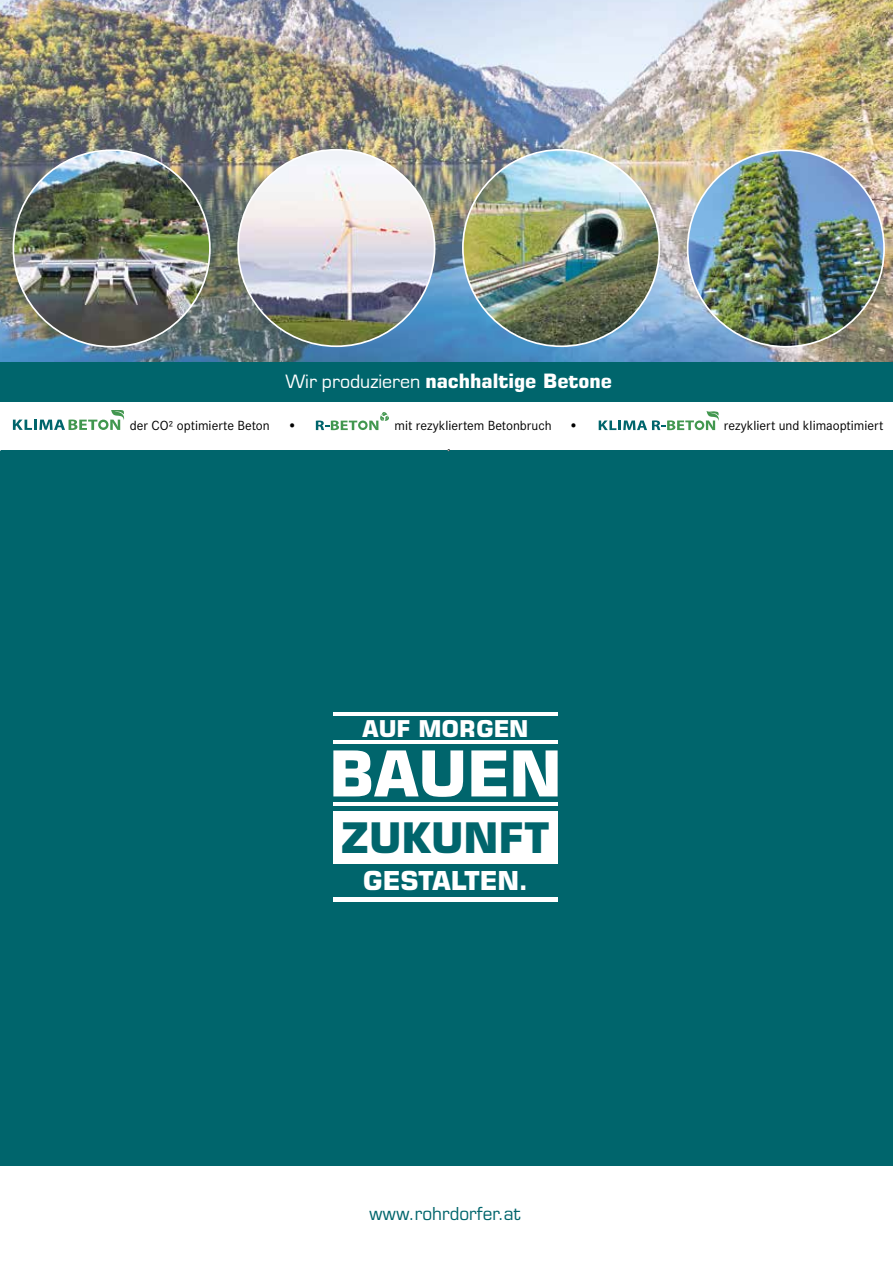
<style>
.page{position:relative;width:893px;height:1263px;background:#fff}
.page>*{position:absolute;margin:0;border:0;box-sizing:border-box;transform-origin:0 0}
.t1{font:700 63.6px "Eurostile LT Pro";letter-spacing:-.005em;color:#fff}
.t2{font:700 42.45px "Eurostile LT Pro";color:#00656c}
.t3{font:36px "Minion Pro";color:#000}
.t4{font:700 26.25px "Eurostile LT Pro";color:#fff}
.t5{font:700 23.4px "Eurostile LT Pro";color:#fff}
.t6{font:700 19.95px "Eurostile LT Pro";color:#fff}
.t7{font:18px "Eurostile LT Pro";color:#00656c}
.t8{font:13.8px "Corporate S";color:#000}
.s1{font-family:"Eurostile";font-weight:400}
</style>
<div class="page">
<div style="left:0;top:438px;width:893px;height:727px;background:#00656c"></div>
<hr style="left:333px;top:712px;width:225px;height:3px;background:#fff">
<hr style="left:333px;top:741px;width:225px;height:3px;background:#fff">
<hr style="left:333px;top:802px;width:225px;height:3px;background:#fff">
<div style="left:333px;top:811px;width:225px;height:53px;background:#fff"></div>
<hr style="left:333px;top:897px;width:225px;height:4px;background:#fff">
<div style="left:0;top:0;width:893px;height:450px;background:#fff"></div>
<img style="left:0;top:0;width:893px;height:362px">
<img style="left:238px;top:150px;width:197px;height:196px;border-radius:98px">
<img style="left:463px;top:150px;width:196px;height:196px;border-radius:98px">
<img style="left:688px;top:150px;width:196px;height:197px;border-radius:98px">
<img style="left:13px;top:150px;width:197px;height:197px;border-radius:98px">
<div style="left:0;top:362px;width:893px;height:40px;background:#00656c"></div>
<svg style="left:599px;top:411px;width:120px;height:19px"></svg>
<svg style="left:316px;top:412px;width:73px;height:18px"></svg>
<svg style="left:13px;top:411px;width:112px;height:19px"></svg>
<h3 class="t6" style="left:285px;top:369px;width:328px"><span class="s1">Wir produzieren</span> nachhaltige Betone</h3>
<h3 class="t3" style="left:288px;top:392px;width:10px">.</h3>
<h3 class="t3" style="left:569px;top:392px;width:10px">.</h3>
<p class="t8" style="left:130px;top:417px;width:141px">der CO² optimierte Beton</p>
<p class="t8" style="left:395px;top:416px;width:159px">mit rezykliertem Betonbruch</p>
<p class="t8" style="left:724px;top:416px;width:161px">rezykliert und klimaoptimiert</p>
<h3 class="t5" style="left:362px;top:714px;width:168px">AUF MORGEN</h3>
<h1 class="t1" style="left:329px;top:734px;width:234px">BAUEN</h1>
<h2 class="t2" style="left:341px;top:811px;width:210px">ZUKUNFT</h2>
<h3 class="t4" style="left:363px;top:864px;width:166px">GESTALTEN.</h3>
<h3 class="t7" style="left:369px;top:1203px;width:154px">www.rohrdorfer.at</h3>
</div>
